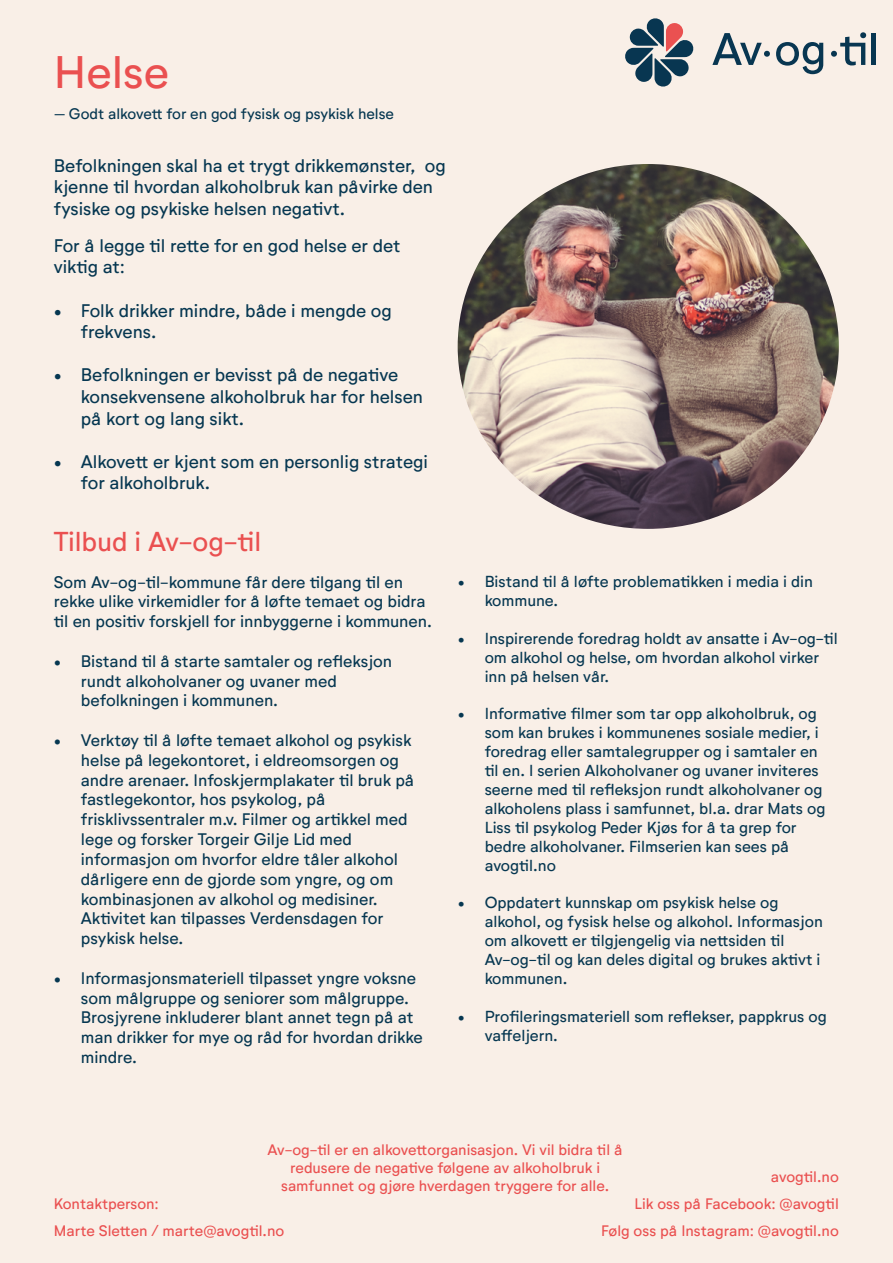
<style>
.page{position:relative;width:893px;height:1263px;background:#f9efe7}
.page>*{position:absolute;margin:0;border:0;box-sizing:border-box;transform-origin:0 0}
.t1{font:45px "Neutrif Studio";color:#ea5050}
.t2{font:27px "Neutrif Studio";letter-spacing:-.005em;color:#ea5050}
.t3{font:18px/21.6px "Neutrif Studio";color:#063751}
.t4{font:16.5px/19.8px "Neutrif Studio";color:#063751}
.t5{font:15.75px/18.9px "Neutrif Studio";color:#063751}
.t6{font:15px/27px "Neutrif Studio";color:#ea5050}
.t7{font:15px "Neutrif Studio";color:#063751}
</style>
<div class="page">
<img style="left:458px;top:164px;width:381px;height:365px">
<svg style="left:625px;top:18px;width:69px;height:69px"></svg>
<svg style="left:776px;top:42px;width:47px;height:32px"></svg>
<div style="left:871px;top:33px;width:5px;height:32px;background:#083651"></div>
<svg style="left:712px;top:33px;width:58px;height:32px"></svg>
<svg style="left:831px;top:32px;width:35px;height:33px"></svg>
<h1 class="t1" style="left:54px;top:45px;width:117px">Helse</h1>
<p class="t7" style="left:54px;top:105px;width:342px">– Godt alkovett for en god fysisk og psykisk helse</p>
<p class="t3" style="left:54px;top:155px;width:393px">Befolkningen skal ha et trygt drikkemønster, og kjenne til hvordan alkoholbruk kan påvirke den fysiske og psykiske helsen negativt.</p>
<p class="t3" style="left:54px;top:235px;width:348px">For å legge til rette for en god helse er det viktig at:</p>
<p class="t3" style="left:81px;top:300px;width:312px;text-indent:-27px">• Folk drikker mindre, både i mengde og frekvens.</p>
<p class="t3" style="left:81px;top:364px;width:344px;text-indent:-27px">• Befolkningen er bevisst på de negative konsekvensene alkoholbruk har for helsen på kort og lang sikt.</p>
<p class="t3" style="left:81px;top:451px;width:349px;text-indent:-27px">• Alkovett er kjent som en personlig strategi for alkoholbruk.</p>
<h2 class="t2" style="left:54px;top:525px;width:209px">Tilbud i Av-og-til</h2>
<p class="t4" style="left:54px;top:572px;width:380px">Som Av-og-til-kommune får dere tilgang til en rekke ulike virkemidler for å løfte temaet og bidra til en positiv forskjell for innbyggerne i kommunen.</p>
<p class="t4" style="left:81px;top:651px;width:313px;text-indent:-27px">• Bistand til å starte samtaler og refleksjon rundt alkoholvaner og uvaner med befolkningen i kommunen.</p>
<p class="t4" style="left:81px;top:730px;width:335px;text-indent:-27px">• Verktøy til å løfte temaet alkohol og psykisk helse på legekontoret, i eldreomsorgen og andre arenaer. Infoskjermplakater til bruk på fastlegekontor, hos psykolog, på frisklivssentraler m.v. Filmer og artikkel med lege og forsker Torgeir Gilje Lid med informasjon om hvorfor eldre tåler alkohol dårligere enn de gjorde som yngre, og om kombinasjonen av alkohol og medisiner.<br>Aktivitet kan tilpasses Verdensdagen for psykisk helse.</p>
<p class="t4" style="left:81px;top:968px;width:343px;text-indent:-27px">• Informasjonsmateriell tilpasset yngre voksne som målgruppe og seniorer som målgruppe.<br>Brosjyrene inkluderer blant annet tegn på at man drikker for mye og råd for hvordan drikke mindre.</p>
<p class="t5" style="left:485px;top:572px;width:330px;text-indent:-27px">• Bistand til å løfte problematikken i media i din kommune.</p>
<p class="t5" style="left:485px;top:629px;width:355px;text-indent:-27px">• Inspirerende foredrag holdt av ansatte i Av-og-til om alkohol og helse, om hvordan alkohol virker inn på helsen vår.</p>
<p class="t5" style="left:485px;top:704px;width:342px;text-indent:-27px">• Informative filmer som tar opp alkoholbruk, og som kan brukes i kommunenes sosiale medier, i foredrag eller samtalegrupper og i samtaler en til en. I serien Alkoholvaner og uvaner inviteres seerne med til refleksjon rundt alkoholvaner og alkoholens plass i samfunnet, bl.a. drar Mats og Liss til psykolog Peder Kjøs for å ta grep for bedre alkoholvaner. Filmserien kan sees på avogtil.no</p>
<p class="t5" style="left:485px;top:893px;width:340px;text-indent:-27px">• Oppdatert kunnskap om psykisk helse og alkohol, og fysisk helse og alkohol. Informasjon om alkovett er tilgjengelig via nettsiden til Av-og-til og kan deles digital og brukes aktivt i kommunen.</p>
<p class="t5" style="left:485px;top:1007px;width:343px;text-indent:-27px">• Profileringsmateriell som reflekser, pappkrus og vaffeljern.</p>
<p class="t6" style="left:268px;top:1141px;width:357px;line-height:18px;text-align:center">Av-og-til er en alkovettorganisasjon. Vi vil bidra til å redusere de negative følgene av alkoholbruk i samfunnet og gjøre hverdagen tryggere for alle.</p>
<p class="t6" style="left:601px;top:1163px;width:239px;text-align:right">avogtil.no<br>Lik oss på Facebook: @avogtil<br>Følg oss på Instagram: @avogtil.no</p>
<p class="t6" style="left:54px;top:1190px;width:232px">Kontaktperson:<br>Marte Sletten / marte@avogtil.no</p>
</div>
